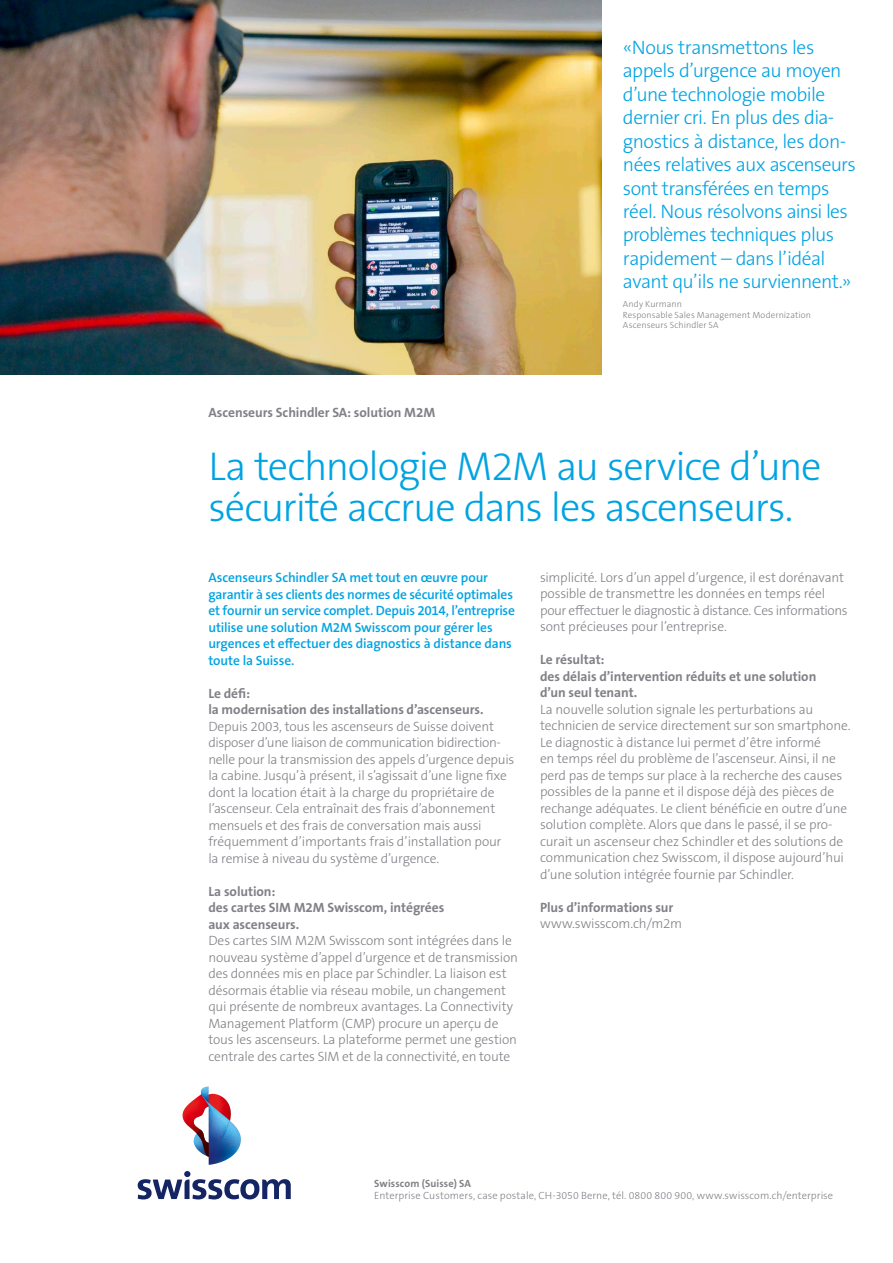
<style>
.page{position:relative;width:893px;height:1263px;background:#fff}
.page>*{position:absolute;margin:0;border:0;box-sizing:border-box;transform-origin:0 0}
.t1{font:300 40.5px/40.5px "The Sans B W3";letter-spacing:-.03em;color:#00a3e2}
.t2{font:300 19.5px/23.4px "The Sans B W3";letter-spacing:-.03em;color:#00a3e2}
.t3{font:300 13.5px/16.5px "The Sans B W3";letter-spacing:-.015em;color:#818287}
.t4{font:600 13.5px/16.5px "The Sans B W6";letter-spacing:-.015em;color:#00a3e2}
.t5{font:700 13.5px/16.5px "The Sans B W7";letter-spacing:-.005em;color:#818287}
.t6{font:300 10.5px "The Sans B W3";letter-spacing:.01em;color:#818287}
.t7{font:700 10.5px "The Sans B W7";letter-spacing:.01em;color:#818287}
.t8{font:300 9px/10.5px "The Sans B W3";letter-spacing:.01em;color:#818287}
</style>
<div class="page">
<img style="left:0;top:0;width:602px;height:375px">
<svg style="left:138px;top:1171px;width:153px;height:28px"></svg>
<svg style="left:182px;top:1086px;width:59px;height:79px"></svg>
<p class="t2" style="left:623px;top:36px;width:234px">«Nous transmettons les appels d’urgence au moyen d’une technologie mobile dernier cri. En plus des dia&shy;gnostics à distance, les don&shy;nées relatives aux ascenseurs sont transférées en temps réel. Nous résolvons ainsi les problèmes techniques plus rapidement – dans l’idéal avant qu’ils ne surviennent.»</p>
<p class="t8" style="left:623px;top:299px;width:190px">Andy Kurmann<br>Responsable Sales Management Modernization<br>Ascenseurs Schindler SA</p>
<p class="t5" style="left:208px;top:404px;width:228px">Ascenseurs Schindler SA: solution M2M</p>
<h1 class="t1" style="left:208px;top:446px;width:615px">La technologie M2M au service d’une sécurité accrue dans les ascenseurs.</h1>
<p class="t4" style="left:208px;top:569px;width:308px">Ascenseurs Schindler SA met tout en œuvre pour garantir à ses clients des normes de sécurité optimales et fournir un service complet. Depuis 2014, l’entreprise utilise une solution M2M Swisscom pour gérer les urgences et effectuer des diagnostics à distance dans toute la Suisse.</p>
<p class="t5" style="left:208px;top:685px;width:277px">Le défi:<br>la modernisation des installations d’ascenseurs.</p>
<p class="t3" style="left:208px;top:718px;width:307px">Depuis 2003, tous les ascenseurs de Suisse doivent disposer d’une liaison de communication bidirection&shy;nelle pour la transmission des appels d’urgence depuis la cabine. Jusqu’à présent, il s’agissait d’une ligne fixe dont la location était à la charge du propriétaire de l’ascenseur. Cela entraînait des frais d’abonnement mensuels et des frais de conversation mais aussi fréquemment d’importants frais d’installation pour la remise à niveau du système d’urgence.</p>
<p class="t5" style="left:208px;top:883px;width:238px">La solution:<br>des cartes SIM M2M Swisscom, intégrées aux ascenseurs.</p>
<p class="t3" style="left:208px;top:932px;width:311px">Des cartes SIM M2M Swisscom sont intégrées dans le nouveau système d’appel d’urgence et de transmission des données mis en place par Schindler. La liaison est désormais établie via réseau mobile, un changement qui présente de nombreux avantages. La Connectivity Management Platform (CMP) procure un aperçu de tous les ascenseurs. La plateforme permet une gestion centrale des cartes SIM et de la connectivité, en toute</p>
<p class="t3" style="left:540px;top:569px;width:309px">simplicité. Lors d’un appel d’urgence, il est dorénavant possible de transmettre les données en temps réel pour effectuer le diagnostic à distance. Ces informations sont précieuses pour l’entreprise.</p>
<p class="t5" style="left:540px;top:652px;width:278px">Le résultat:<br>des délais d’intervention réduits et une solution d’un seul tenant.</p>
<p class="t3" style="left:540px;top:701px;width:312px">La nouvelle solution signale les perturbations au technicien de service directement sur son smartphone.<br>Le diagnostic à distance lui permet d’être informé<br>en temps réel du problème de l’ascenseur. Ainsi, il ne perd pas de temps sur place à la recherche des causes possibles de la panne et il dispose déjà des pièces de rechange adéquates. Le client bénéficie en outre d’une solution complète. Alors que dans le passé, il se pro&shy;curait un ascenseur chez Schindler et des solutions de communication chez Swisscom, il dispose aujourd’hui d’une solution intégrée fournie par Schindler.</p>
<p class="t5" style="left:540px;top:899px;width:135px">Plus d’informations sur</p>
<p class="t3" style="left:540px;top:916px;width:143px">www.swisscom.ch/m2m</p>
<p class="t7" style="left:374px;top:1176px;width:98px">Swisscom (Suisse) SA</p>
<p class="t6" style="left:374px;top:1189px;width:461px">Enterprise Customers, case postale, CH-3050 Berne, tél. 0800 800 900, www.swisscom.ch/enterprise</p>
</div>
